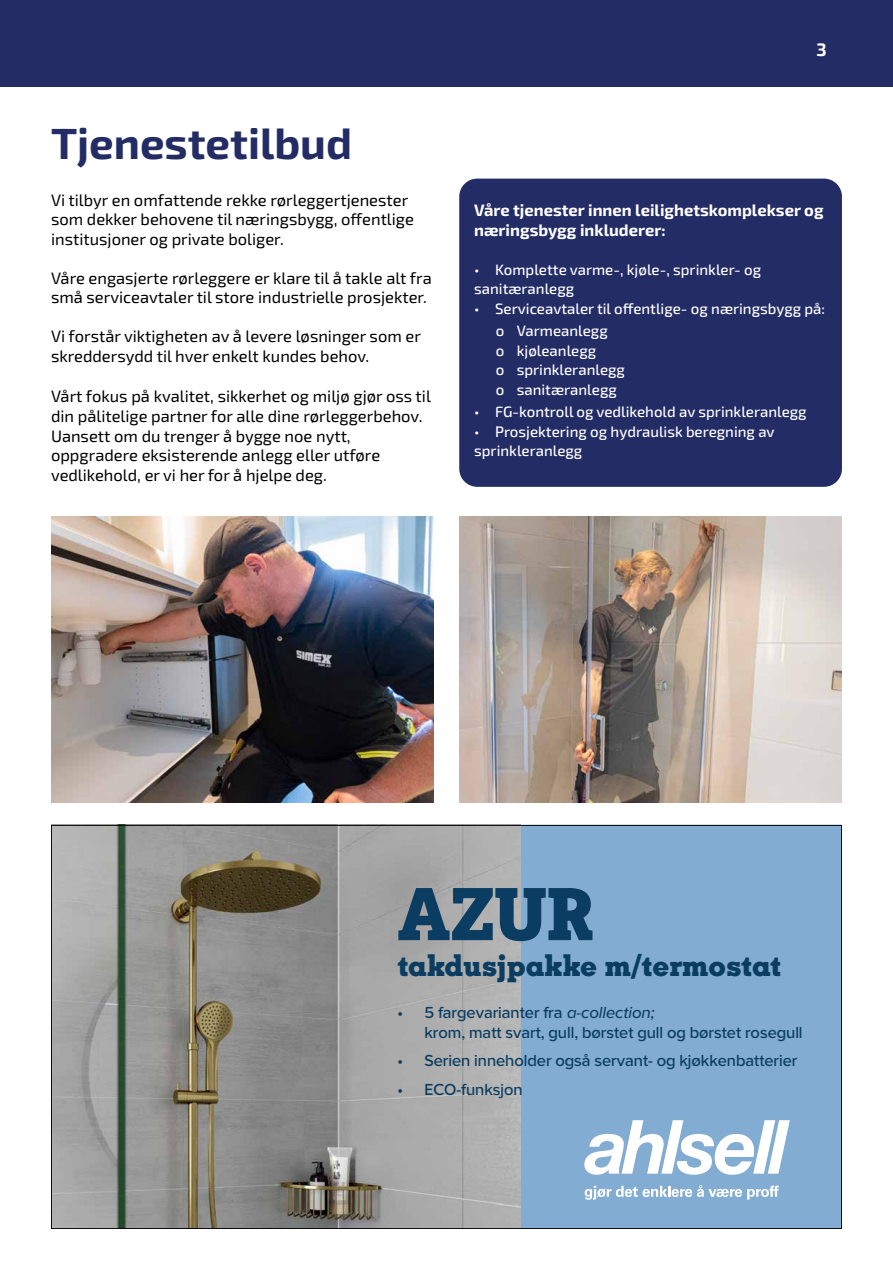
<style>
.page{position:relative;width:893px;height:1263px;background:#fff}
.page>*{position:absolute;margin:0;border:0;box-sizing:border-box;transform-origin:0 0}
.t1{font:800 72.45px "Ahlsell Slab";color:#0a3d61}
.t2{font:700 43.5px "Exo 2";color:#232c65}
.t3{font:800 30.15px "Ahlsell Slab";color:#0a3d61}
.t4{font:700 18px "Exo 2";color:#fff}
.t5{font:500 16.65px/20px "Ahlsell Sans";color:#0a3d61}
.t6{font:16.5px/19.8px "Exo 2";color:#000}
.t7{font:700 16.5px/19.5px "Exo 2";color:#fff}
.t8{font:500 15px/19.5px "Exo 2";color:#fff}
.s1{font-weight:400;font-style:italic}
</style>
<div class="page">
<div style="left:0;top:0;width:893px;height:86px;background:#232c65"></div>
<div style="left:51px;top:825px;width:791px;height:404px;background:#82acd1"></div>
<img style="left:53px;top:827px;width:467px;height:400px">
<svg style="left:584px;top:1120px;width:206px;height:55px"></svg>
<svg style="left:585px;top:1185px;width:194px;height:15px"></svg>
<div style="left:459px;top:179px;width:383px;height:308px;background:#232c65;border-radius:18px"></div>
<img style="left:51px;top:517px;width:383px;height:285px">
<img style="left:459px;top:517px;width:383px;height:285px">
<h2 class="t2" style="left:51px;top:114px;width:303px">Tjenestetilbud</h2>
<p class="t6" style="left:51px;top:189px;width:364px">Vi tilbyr en omfattende rekke rørleggertjenester som dekker behovene til næringsbygg, offentlige institusjoner og private boliger.</p>
<p class="t6" style="left:51px;top:267px;width:382px">Våre engasjerte rørleggere er klare til å takle alt fra små serviceavtaler til store industrielle prosjekter.</p>
<p class="t6" style="left:51px;top:326px;width:371px">Vi forstår viktigheten av å levere løsninger som er skreddersydd til hver enkelt kundes behov.</p>
<p class="t6" style="left:51px;top:386px;width:381px">Vårt fokus på kvalitet, sikkerhet og miljø gjør oss til din pålitelige partner for alle dine rørleggerbehov.<br>Uansett om du trenger å bygge noe nytt, oppgradere eksisterende anlegg eller utføre vedlikehold, er vi her for å hjelpe deg.</p>
<p class="t4" style="left:816px;top:37px;width:12px">3</p>
<p class="t7" style="left:474px;top:200px;width:351px">Våre tjenester innen leilighetskomplekser og næringsbygg inkluderer:</p>
<p class="t8" style="left:474px;top:259px;width:288px">• Komplette varme-, kjøle-, sprinkler- og sanitæranlegg</p>
<p class="t8" style="left:474px;top:298px;width:353px">• Serviceavtaler til offentlige- og næringsbygg på:</p>
<p class="t8" style="left:496px;top:321px;width:131px">o Varmeanlegg<br>o kjøleanlegg<br>o sprinkleranlegg o sanitæranlegg</p>
<p class="t8" style="left:474px;top:402px;width:334px">• FG-kontroll og vedlikehold av sprinkleranlegg</p>
<p class="t8" style="left:474px;top:421px;width:302px">• Prosjektering og hydraulisk beregning av sprinkleranlegg</p>
<h1 class="t1" style="left:397px;top:868px;width:198px">AZUR</h1>
<h3 class="t3" style="left:397px;top:946px;width:385px">takdusjpakke m/termostat</h3>
<p class="t5" style="left:424px;top:1002px;width:380px;text-indent:-27px">• 5 fargevarianter fra <span class="s1">a-collection;<br></span>krom, matt svart, gull, børstet gull og børstet rosegull</p>
<p class="t5" style="left:397px;top:1050px;width:402px">• Serien inneholder også servant- og kjøkkenbatterier</p>
<p class="t5" style="left:397px;top:1079px;width:127px">• ECO-funksjon</p>
</div>
